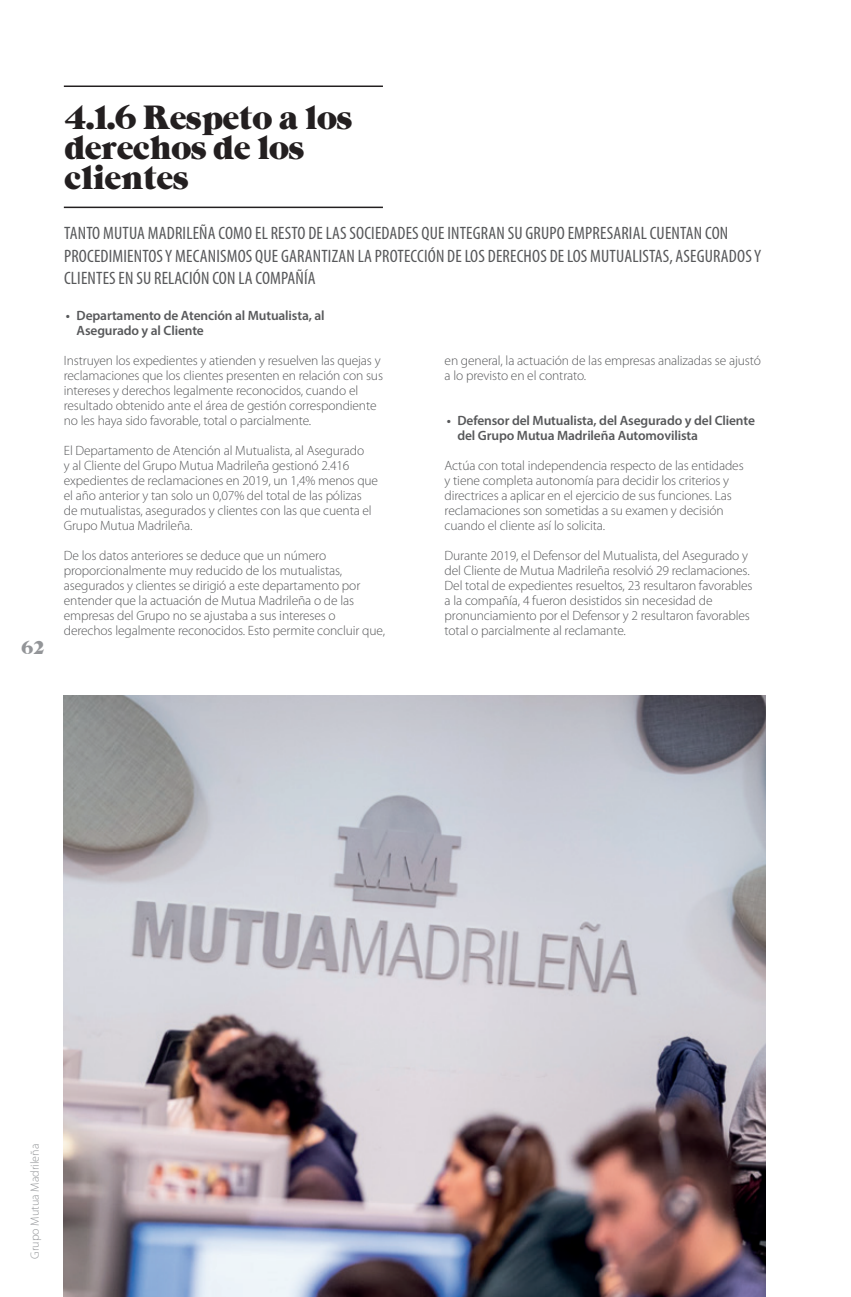
<style>
.page{position:relative;width:851px;height:1297px;background:#fff}
.page>*{position:absolute;margin:0;border:0;box-sizing:border-box;transform-origin:0 0}
.t1{font:30px/30px "Grouch";letter-spacing:-.05em;color:#231f20}
.t2{font:condensed 18px/22.5px "Myriad Pro";letter-spacing:.01em;color:#57585a}
.t3{font:16.5px "Grouch";color:#939598}
.t4{font:300 13.5px/15px "Myriad Pro";letter-spacing:-.01em;color:#57585a}
.t5{font:600 13.5px/15px "Myriad Pro";letter-spacing:-.01em;color:#57585a}
.t6{font:300 12px "Myriad Pro";color:#939598}
</style>
<div class="page">
<hr style="left:64px;top:207px;width:319px;height:1px;background:#231f20">
<hr style="left:64px;top:86px;width:319px;height:1px;background:#231f20">
<img style="left:64px;top:696px;width:701px;height:601px">
<p class="t3" style="left:21px;top:636px;width:25px">62</p>
<h1 class="t1" style="left:64px;top:102px;width:290px">4.1.6 Respeto a los derechos de los clientes</h1>
<p class="t2" style="left:64px;top:222px;width:698px">TANTO MUTUA MADRILEÑA COMO EL RESTO DE LAS SOCIEDADES QUE INTEGRAN SU GRUPO EMPRESARIAL CUENTAN CON<br>PROCEDIMIENTOS Y MECANISMOS QUE GARANTIZAN LA PROTECCIÓN DE LOS DERECHOS DE LOS MUTUALISTAS, ASEGURADOS Y<br>CLIENTES EN SU RELACIÓN CON LA COMPAÑÍA</p>
<p class="t5" style="left:77px;top:308px;width:249px;text-indent:-11px">• Departamento de Atención al Mutualista, al<br>Asegurado y al Cliente</p>
<p class="t4" style="left:64px;top:354px;width:321px">Instruyen los expedientes y atienden y resuelven las quejas y reclamaciones que los clientes presenten en relación con sus intereses y derechos legalmente reconocidos, cuando el resultado obtenido ante el área de gestión correspondiente no les haya sido favorable, total o parcialmente.</p>
<p class="t4" style="left:64px;top:444px;width:316px">El Departamento de Atención al Mutualista, al Asegurado<br>y al Cliente del Grupo Mutua Madrileña gestionó 2.416 expedientes de reclamaciones en 2019, un 1,4% menos que el año anterior y tan solo un 0,07% del total de las pólizas de mutualistas, asegurados y clientes con las que cuenta el Grupo Mutua Madrileña.</p>
<p class="t4" style="left:64px;top:549px;width:323px">De los datos anteriores se deduce que un número proporcionalmente muy reducido de los mutualistas, asegurados y clientes se dirigió a este departamento por entender que la actuación de Mutua Madrileña o de las empresas del Grupo no se ajustaba a sus intereses o derechos legalmente reconocidos. Esto permite concluir que,</p>
<p class="t4" style="left:444px;top:354px;width:318px">en general, la actuación de las empresas analizadas se ajustó a lo previsto en el contrato.</p>
<p class="t5" style="left:457px;top:413px;width:299px;text-indent:-11px">• Defensor del Mutualista, del Asegurado y del Cliente del Grupo Mutua Madrileña Automovilista</p>
<p class="t4" style="left:444px;top:459px;width:300px">Actúa con total independencia respecto de las entidades y tiene completa autonomía para decidir los criterios y directrices a aplicar en el ejercicio de sus funciones. Las reclamaciones son sometidas a su examen y decisión cuando el cliente así lo solicita.</p>
<p class="t4" style="left:444px;top:549px;width:309px">Durante 2019, el Defensor del Mutualista, del Asegurado y del Cliente de Mutua Madrileña resolvió 29 reclamaciones.<br>Del total de expedientes resueltos, 23 resultaron favorables a la compañía, 4 fueron desistidos sin necesidad de pronunciamiento por el Defensor y 2 resultaron favorables total o parcialmente al reclamante.</p>
<p class="t6" style="left:28px;top:1259px;width:116px;rotate:-90deg">Grupo Mutua Madrileña</p>
</div>
